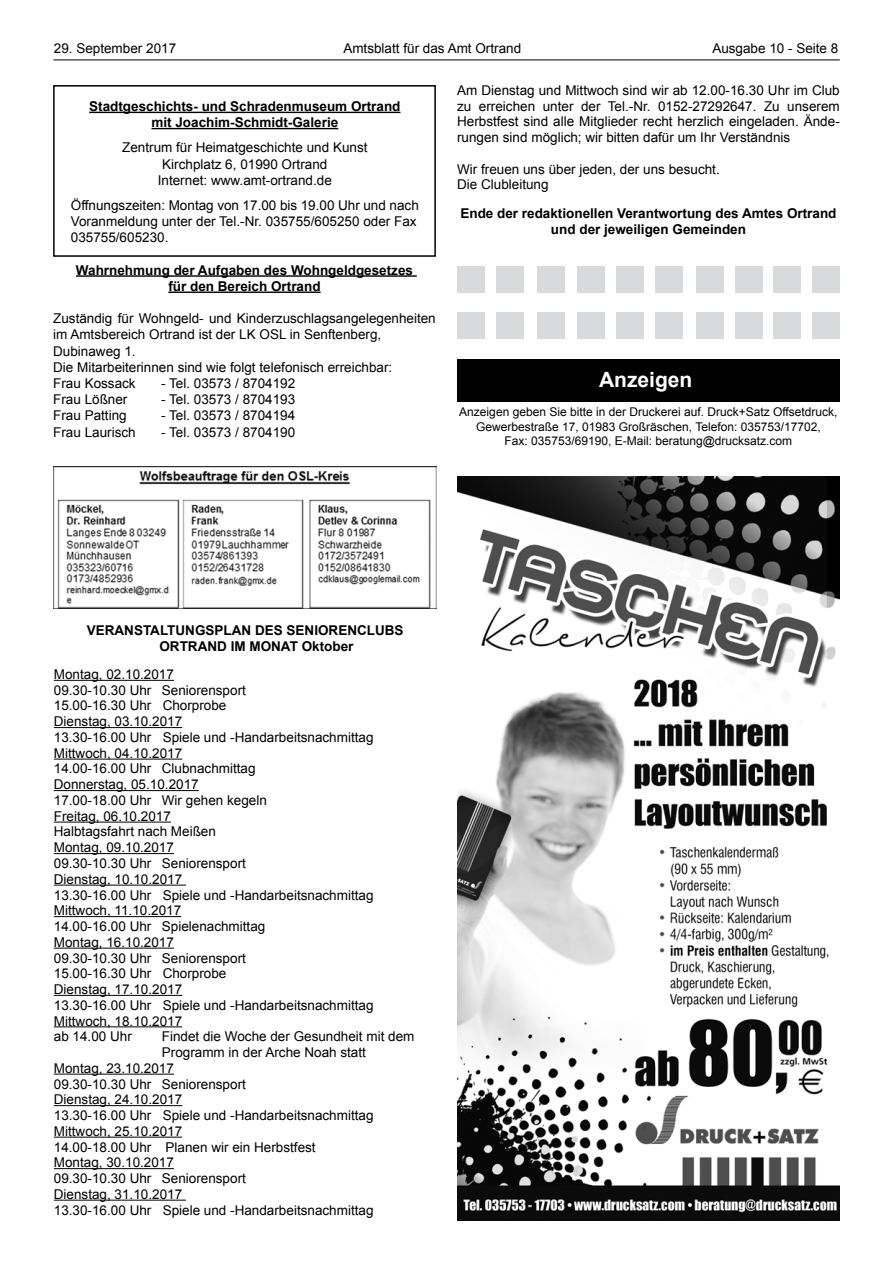
<style>
.page{position:relative;width:893px;height:1263px;background:#fff}
.page>*{position:absolute;margin:0;border:0;box-sizing:border-box;transform-origin:0 0}
.t1{font:700 21px "Arial";color:#fff}
.t2{font:13.5px/15.8px "Arial";color:#000}
.t3{font:700 13.5px/16.2px "Arial";color:#000;text-align:center}
.t4{font:12px/14.4px "Arial";color:#000;text-align:center}
</style>
<div class="page">
<hr style="left:53px;top:60px;width:787px;height:1px;background:#000">
<div style="left:457px;top:359px;width:383px;height:42px;background:#000"></div>
<div style="left:53px;top:85px;width:383px;height:172px;border:2px solid #000"></div>
<hr style="left:89px;top:112px;width:311px;height:1px;background:#000">
<hr style="left:151px;top:128px;width:187px;height:1px;background:#000">
<hr style="left:76px;top:275px;width:341px;height:2px;background:#000">
<hr style="left:168px;top:291px;width:153px;height:2px;background:#000">
<hr style="left:54px;top:680px;width:120px;height:1px;background:#000">
<hr style="left:54px;top:727px;width:128px;height:1px;background:#000">
<hr style="left:54px;top:759px;width:128px;height:1px;background:#000">
<hr style="left:54px;top:790px;width:145px;height:1px;background:#000">
<hr style="left:54px;top:822px;width:117px;height:1px;background:#000">
<hr style="left:54px;top:853px;width:120px;height:1px;background:#000">
<hr style="left:54px;top:885px;width:132px;height:1px;background:#000">
<hr style="left:54px;top:916px;width:127px;height:1px;background:#000">
<hr style="left:54px;top:948px;width:120px;height:1px;background:#000">
<hr style="left:54px;top:995px;width:128px;height:1px;background:#000">
<hr style="left:54px;top:1026px;width:128px;height:1px;background:#000">
<hr style="left:54px;top:1074px;width:120px;height:1px;background:#000">
<hr style="left:54px;top:1105px;width:128px;height:1px;background:#000">
<hr style="left:54px;top:1137px;width:128px;height:1px;background:#000">
<hr style="left:54px;top:1168px;width:120px;height:1px;background:#000">
<hr style="left:54px;top:1200px;width:132px;height:1px;background:#000">
<img style="left:54px;top:467px;width:383px;height:142px">
<img style="left:457px;top:476px;width:383px;height:744px">
<div style="left:457px;top:266px;width:28px;height:27px;background:#d9dadb"></div>
<div style="left:496px;top:266px;width:28px;height:27px;background:#d9dadb"></div>
<div style="left:537px;top:266px;width:28px;height:27px;background:#d9dadb"></div>
<div style="left:577px;top:266px;width:27px;height:27px;background:#d9dadb"></div>
<div style="left:616px;top:266px;width:28px;height:27px;background:#d9dadb"></div>
<div style="left:655px;top:266px;width:28px;height:27px;background:#d9dadb"></div>
<div style="left:696px;top:266px;width:28px;height:27px;background:#d9dadb"></div>
<div style="left:735px;top:266px;width:28px;height:27px;background:#d9dadb"></div>
<div style="left:773px;top:266px;width:28px;height:27px;background:#d9dadb"></div>
<div style="left:812px;top:266px;width:28px;height:27px;background:#d9dadb"></div>
<div style="left:457px;top:312px;width:28px;height:27px;background:#d9dadb"></div>
<div style="left:496px;top:312px;width:28px;height:27px;background:#d9dadb"></div>
<div style="left:537px;top:312px;width:28px;height:27px;background:#d9dadb"></div>
<div style="left:577px;top:312px;width:27px;height:27px;background:#d9dadb"></div>
<div style="left:616px;top:312px;width:28px;height:27px;background:#d9dadb"></div>
<div style="left:655px;top:312px;width:28px;height:27px;background:#d9dadb"></div>
<div style="left:696px;top:312px;width:28px;height:27px;background:#d9dadb"></div>
<div style="left:735px;top:312px;width:28px;height:27px;background:#d9dadb"></div>
<div style="left:773px;top:312px;width:28px;height:27px;background:#d9dadb"></div>
<div style="left:812px;top:312px;width:28px;height:27px;background:#d9dadb"></div>
<p class="t2" style="left:54px;top:41px;width:124px">29. September 2017</p>
<p class="t2" style="left:343px;top:41px;width:179px">Amtsblatt für das Amt Ortrand</p>
<p class="t2" style="left:712px;top:41px;width:128px">Ausgabe 10 - Seite 8</p>
<p class="t3" style="left:89px;top:99px;width:313px">Stadtgeschichts- und Schradenmuseum Ortrand mit Joachim-Schmidt-Galerie</p>
<p class="t2" style="left:122px;top:140px;width:247px;line-height:16.2px;text-align:center">Zentrum für Heimatgeschichte und Kunst<br>Kirchplatz 6, 01990 Ortrand<br>Internet: www.amt-ortrand.de</p>
<p class="t2" style="left:71px;top:197px;width:349px;line-height:16.2px">Öffnungszeiten: Montag von 17.00 bis 19.00 Uhr und nach<br>Voranmeldung unter der Tel.-Nr. 035755/605250 oder Fax<br>035755/605230.</p>
<p class="t3" style="left:76px;top:262px;width:339px">Wahrnehmung der Aufgaben des Wohngeldgesetzes für den Bereich Ortrand</p>
<p class="t2" style="left:53px;top:310px;width:384px;line-height:16.2px">Zuständig für Wohngeld- und Kinderzuschlagsangelegenheiten im Amtsbereich Ortrand ist der LK OSL in Senftenberg, Dubinaweg 1.<br>Die Mitarbeiterinnen sind wie folgt telefonisch erreichbar:<br>Frau Kossack</p>
<p class="t2" style="left:161px;top:375px;width:136px">- Tel. 03573 / 8704192</p>
<p class="t2" style="left:53px;top:392px;width:76px">Frau Lößner</p>
<p class="t2" style="left:161px;top:392px;width:136px">- Tel. 03573 / 8704193</p>
<p class="t2" style="left:53px;top:408px;width:75px">Frau Patting</p>
<p class="t2" style="left:161px;top:408px;width:136px">- Tel. 03573 / 8704194</p>
<p class="t2" style="left:53px;top:424px;width:84px">Frau Laurisch</p>
<p class="t2" style="left:161px;top:424px;width:136px">- Tel. 03573 / 8704190</p>
<p class="t2" style="left:457px;top:82px;width:384px;text-align:justify">Am Dienstag und Mittwoch sind wir ab 12.00-16.30 Uhr im Club zu erreichen unter der Tel.-Nr. 0152-27292647. Zu unserem Herbstfest sind alle Mitglieder recht herzlich eingeladen. Ände&shy;rungen sind möglich; wir bitten dafür um Ihr Verständnis</p>
<p class="t2" style="left:457px;top:161px;width:264px">Wir freuen uns über jeden, der uns besucht.<br>Die Clubleitung</p>
<p class="t3" style="left:460px;top:205px;width:378px">Ende der redaktionellen Verantwortung des Amtes Ortrand und der jeweiligen Gemeinden</p>
<h1 class="t1" style="left:599px;top:365px;width:95px">Anzeigen</h1>
<p class="t4" style="left:459px;top:405px;width:380px">Anzeigen geben Sie bitte in der Druckerei auf. Druck+Satz Offsetdruck,<br>Gewerbestraße 17, 01983 Großräschen, Telefon: 035753/17702,<br>Fax: 035753/69190, E-Mail: beratung@drucksatz.com</p>
<p class="t3" style="left:159px;top:622px;width:246px;text-align:left;text-indent:-73px">VERANSTALTUNGSPLAN DES SENIORENCLUBS<br>ORTRAND IM MONAT Oktober</p>
<p class="t2" style="left:54px;top:666px;width:321px">Montag, 02.10.2017<br>09.30-10.30 Uhr Seniorensport<br>15.00-16.30 Uhr Chorprobe<br>Dienstag, 03.10.2017<br>13.30-16.00 Uhr Spiele und -Handarbeitsnachmittag<br>Mittwoch, 04.10.2017<br>14.00-16.00 Uhr Clubnachmittag<br>Donnerstag, 05.10.2017<br>17.00-18.00 Uhr Wir gehen kegeln<br>Freitag, 06.10.2017<br>Halbtagsfahrt nach Meißen<br>Montag, 09.10.2017<br>09.30-10.30 Uhr Seniorensport<br>Dienstag, 10.10.2017<br>13.30-16.00 Uhr Spiele und -Handarbeitsnachmittag<br>Mittwoch, 11.10.2017<br>14.00-16.00 Uhr Spielenachmittag<br>Montag, 16.10.2017<br>09.30-10.30 Uhr Seniorensport<br>15.00-16.30 Uhr Chorprobe<br>Dienstag, 17.10.2017<br>13.30-16.00 Uhr Spiele und -Handarbeitsnachmittag<br>Mittwoch, 18.10.2017<br>ab 14.00 Uhr</p>
<p class="t2" style="left:162px;top:1029px;width:254px">Findet die Woche der Gesundheit mit dem</p>
<p class="t2" style="left:162px;top:1044px;width:206px">Programm in der Arche Noah statt</p>
<p class="t2" style="left:54px;top:1060px;width:122px">Montag, 23.10.2017</p>
<p class="t2" style="left:54px;top:1076px;width:194px">09.30-10.30 Uhr Seniorensport</p>
<p class="t2" style="left:54px;top:1092px;width:130px">Dienstag, 24.10.2017</p>
<p class="t2" style="left:54px;top:1107px;width:321px">13.30-16.00 Uhr Spiele und -Handarbeitsnachmittag</p>
<p class="t2" style="left:54px;top:1123px;width:130px">Mittwoch, 25.10.2017</p>
<p class="t2" style="left:54px;top:1139px;width:263px">14.00-18.00 Uhr Planen wir ein Herbstfest</p>
<p class="t2" style="left:54px;top:1155px;width:122px">Montag, 30.10.2017</p>
<p class="t2" style="left:54px;top:1170px;width:194px">09.30-10.30 Uhr Seniorensport</p>
<p class="t2" style="left:54px;top:1186px;width:130px">Dienstag, 31.10.2017</p>
<p class="t2" style="left:54px;top:1202px;width:321px">13.30-16.00 Uhr Spiele und -Handarbeitsnachmittag</p>
</div>
